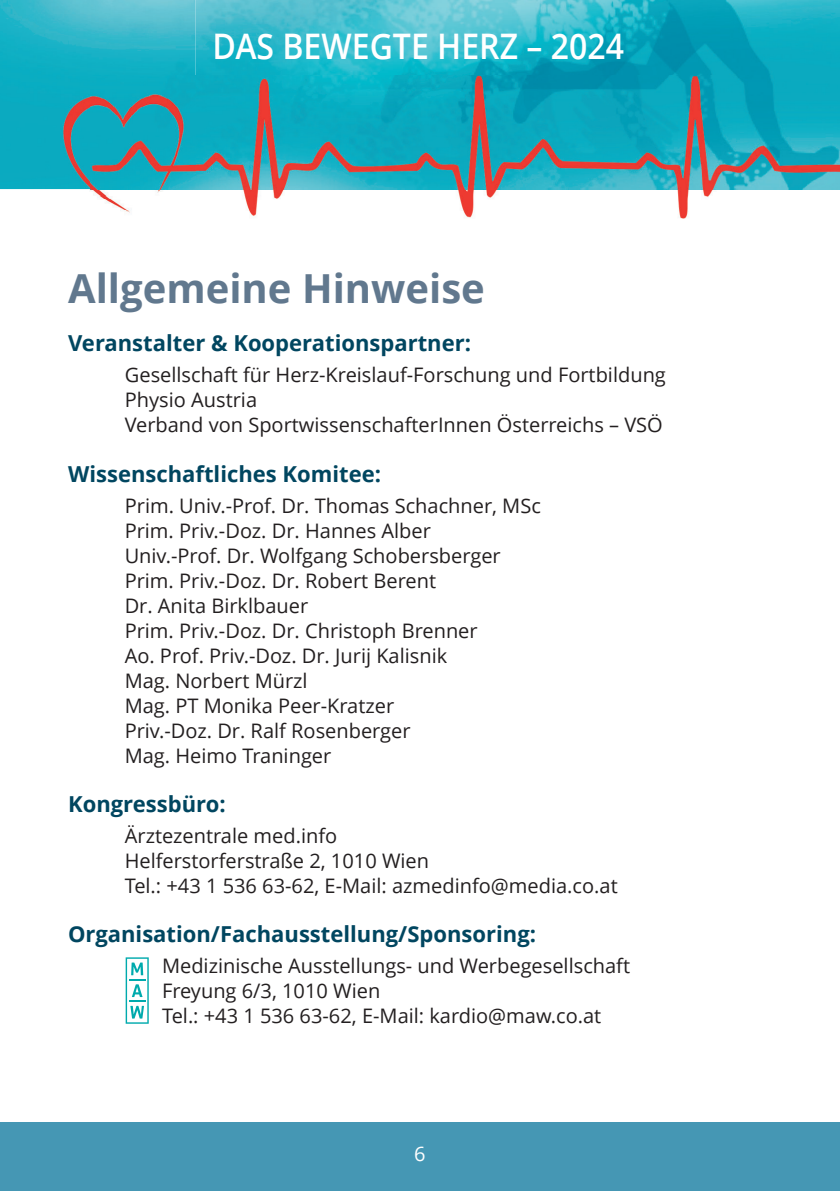
<style>
.page{position:relative;width:840px;height:1191px;background:#fff}
.page>*{position:absolute;margin:0;border:0;box-sizing:border-box;transform-origin:0 0}
.t1{font:700 40px "Open Sans";color:#61788e}
.t2{font:600 35.2px "Open Sans";color:#fff;scale:.91 1}
.t3{font:700 22px "Open Sans";color:#014660}
.t4{font:20px/25px "Open Sans";color:#231f20}
.t5{font:20px "Open Sans";color:#fff}
</style>
<div class="page">
<div style="left:0;top:1123px;width:839px;height:68px;background:#4597b4"></div>
<img style="left:0;top:0;width:839px;height:219px">
<img style="left:195px;top:75px;width:644px;height:114px">
<img style="left:90px;top:75px;width:105px;height:144px">
<svg style="left:126px;top:957px;width:23px;height:66px"></svg>
<p class="t2" style="left:212px;top:22px;width:453px">DAS BEWEGTE HERZ – 2024</p>
<p class="t1" style="left:68px;top:260px;width:418px">Allgemeine Hinweise</p>
<p class="t3" style="left:68px;top:328px;width:404px">Veranstalter &amp; Kooperationspartner:</p>
<p class="t4" style="left:125px;top:362px;width:542px">Gesellschaft für Herz-Kreislauf-Forschung und Fortbildung</p>
<p class="t4" style="left:125px;top:387px;width:539px">Physio Austria<br>Verband von SportwissenschafterInnen Österreichs – VSÖ</p>
<p class="t3" style="left:68px;top:458px;width:314px">Wissenschaftliches Komitee:</p>
<p class="t4" style="left:125px;top:492px;width:417px">Prim. Univ.-Prof. Dr. Thomas Schachner, MSc<br>Prim. Priv.-Doz. Dr. Hannes Alber<br>Univ.-Prof. Dr. Wolfgang Schobersberger<br>Prim. Priv.-Doz. Dr. Robert Berent<br>Dr. Anita Birklbauer<br>Prim. Priv.-Doz. Dr. Christoph Brenner<br>Ao. Prof. Priv.-Doz. Dr. Jurij Kalisnik<br>Mag. Norbert Mürzl<br>Mag. PT Monika Peer-Kratzer<br>Priv.-Doz. Dr. Ralf Rosenberger<br>Mag. Heimo Traninger</p>
<p class="t3" style="left:68px;top:788px;width:159px">Kongressbüro:</p>
<p class="t4" style="left:125px;top:822px;width:494px">Ärztezentrale med.info<br>Helferstorferstraße 2, 1010 Wien<br>Tel.: +43 1 536 63-62, E-Mail: azmedinfo@media.co.at</p>
<p class="t3" style="left:68px;top:918px;width:469px">Organisation/Fachausstellung/Sponsoring:</p>
<p class="t4" style="left:162px;top:952px;width:469px">Medizinische Ausstellungs- und Werbegesellschaft<br>Freyung 6/3, 1010 Wien<br>Tel.: +43 1 536 63-62, E-Mail: kardio@maw.co.at</p>
<p class="t5" style="left:414px;top:1139px;width:13px">6</p>
</div>
